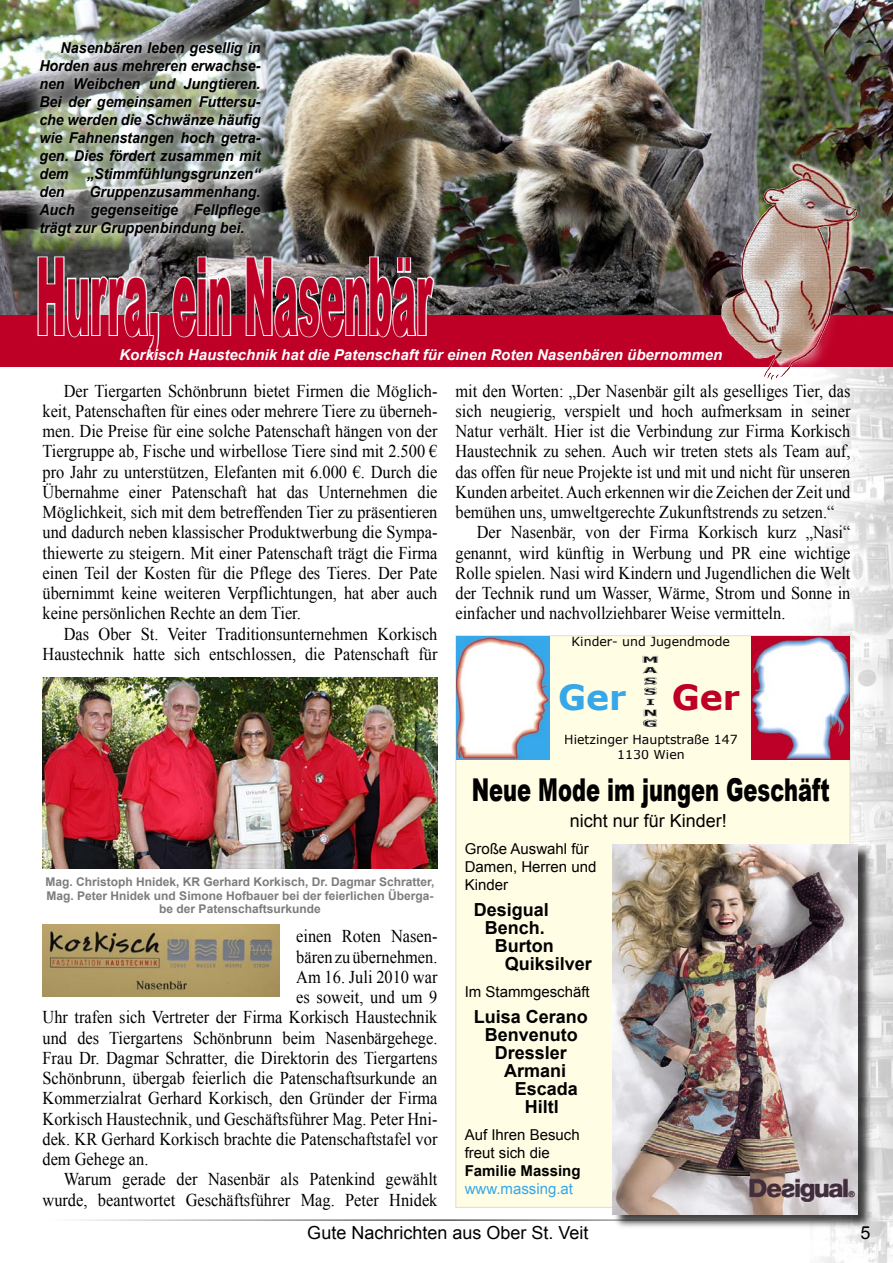
<style>
.page{position:relative;width:893px;height:1263px;background:#fff}
.page>*{position:absolute;margin:0;border:0;box-sizing:border-box;transform-origin:0 0}
.t1{font:900 108px "Arial";color:#be0027;scale:.33 1}
.t2{font:700 34.65px "Verdana";color:#36a7e9}
.t3{font:700 34.65px "Verdana";color:#be0027}
.t4{font:900 31.5px "Arial";color:#000;scale:.67 1}
.t5{font:18px/20.2px "Times New Roman";color:#000;text-align:justify;scale:.91 1}
.t6{font:700 18px "Arial";color:#000}
.t7{font:18px "Arial";color:#000}
.t8{font:italic 700 15px/18px "Arial";color:#000;text-align:justify;scale:.95 1}
.t9{font:15px/18px "Arial";color:#000}
.t10{font:italic 700 15px "Arial";color:#fff}
.t11{font:700 15px "Arial";color:#000}
.t12{font:15px "Arial";color:#36a7e9}
.t13{font:12.6px/15px "Verdana";color:#000;text-align:center}
.t14{font:700 12px/13.5px "Arial";color:#7c7c7c;text-align:center}
.t15{font:700 10.35px/10.6px "Verdana";color:#000;scale:1.95 1}
</style>
<div class="page">
<img style="left:816px;top:367px;width:77px;height:896px">
<img style="left:0;top:0;width:893px;height:315px">
<img style="left:26px;top:26px;width:247px;height:224px">
<div style="left:0;top:315px;width:893px;height:52px;background:#be0027"></div>
<svg style="left:36px;top:255px;width:124px;height:105px"></svg>
<svg style="left:171px;top:255px;width:61px;height:83px"></svg>
<svg style="left:244px;top:255px;width:191px;height:83px"></svg>
<img style="left:720px;top:150px;width:141px;height:233px">
<img style="left:29px;top:32px;width:242px;height:214px">
<img style="left:43px;top:925px;width:236px;height:71px">
<img style="left:43px;top:677px;width:394px;height:192px">
<div style="left:456px;top:636px;width:394px;height:571px;background:#fffde4"></div>
<svg style="left:456px;top:636px;width:393px;height:124px"></svg>
<img style="left:456px;top:636px;width:94px;height:123px">
<img style="left:752px;top:636px;width:97px;height:123px">
<svg style="left:643px;top:656px;width:15px;height:71px"></svg>
<div style="left:613px;top:845px;width:262px;height:386px;background:#000;opacity:.75"></div>
<img style="left:612px;top:844px;width:246px;height:370px">
<p class="t8" style="left:39px;top:40px;width:234px;text-indent:21px">Nasenbären leben gesellig in Horden aus mehreren erwachse&shy;nen Weibchen und Jungtieren.<br>Bei der gemeinsamen Futtersu&shy;che werden die Schwänze häufig wie Fahnenstangen hoch getra&shy;gen. Dies fördert zusammen mit dem „Stimmfühlungsgrunzen“ den</p>
<p class="t8" style="left:39px;top:184px;width:234px;text-indent:50px">Gruppenzusammenhang.<br>Auch gegenseitige Fellpflege trägt zur Gruppenbindung bei.</p>
<h1 class="t1" style="left:36px;top:218px;width:1202px">Hurra, ein Nasenbär</h1>
<p class="t10" style="left:119px;top:345px;width:604px">Korkisch Haustechnik hat die Patenschaft für einen Roten Nasenbären übernommen</p>
<p class="t5" style="left:43px;top:380px;width:436px;text-indent:21px">Der Tiergarten Schönbrunn bietet Firmen die Möglich&shy;keit, Patenschaften für eines oder mehrere Tiere zu überneh&shy;men. Die Preise für eine solche Patenschaft hängen von der Tiergruppe ab, Fische und wirbellose Tiere sind mit 2.500 € pro Jahr zu unterstützen, Elefanten mit 6.000 €. Durch die Übernahme einer Patenschaft hat das Unternehmen die Möglichkeit, sich mit dem betreffenden Tier zu präsentieren und dadurch neben klassischer Produktwerbung die Sympa&shy;thiewerte zu steigern. Mit einer Patenschaft trägt die Firma einen Teil der Kosten für die Pflege des Tieres. Der Pate übernimmt keine weiteren Verpflichtungen, hat aber auch keine persönlichen Rechte an dem Tier.</p>
<p class="t5" style="left:43px;top:623px;width:435px;text-align:right">Das Ober St. Veiter Traditionsunternehmen Korkisch<br>Haustechnik hatte sich entschlossen, die Patenschaft für</p>
<p class="t14" style="left:46px;top:876px;width:390px">Mag. Christoph Hnidek, KR Gerhard Korkisch, Dr. Dagmar Schratter,<br>Mag. Peter Hnidek und Simone Hofbauer bei der feierlichen Überga&shy;be der Patenschaftsurkunde</p>
<p class="t5" style="left:296px;top:926px;width:157px">einen Roten Nasen-</p>
<p class="t5" style="left:296px;top:946px;width:157px">bären zu übernehmen.</p>
<p class="t5" style="left:296px;top:966px;width:157px">Am 16. Juli 2010 war</p>
<p class="t5" style="left:296px;top:987px;width:157px">es soweit, und um 9</p>
<p class="t5" style="left:43px;top:1007px;width:435px">Uhr trafen sich Vertreter der Firma Korkisch Haustechnik</p>
<p class="t5" style="left:43px;top:1027px;width:436px">und des Tiergartens Schönbrunn beim Nasenbärgehege.</p>
<p class="t5" style="left:43px;top:1047px;width:436px">Frau Dr. Dagmar Schratter, die Direktorin des Tiergartens</p>
<p class="t5" style="left:43px;top:1068px;width:435px">Schönbrunn, übergab feierlich die Patenschaftsurkunde an</p>
<p class="t5" style="left:43px;top:1088px;width:435px">Kommerzialrat Gerhard Korkisch, den Gründer der Firma</p>
<p class="t5" style="left:43px;top:1108px;width:435px">Korkisch Haustechnik, und Geschäftsführer Mag. Peter Hni-</p>
<p class="t5" style="left:43px;top:1128px;width:435px">dek. KR Gerhard Korkisch brachte die Patenschaftstafel vor</p>
<p class="t5" style="left:43px;top:1149px;width:118px">dem Gehege an.</p>
<p class="t5" style="left:64px;top:1169px;width:412px">Warum gerade der Nasenbär als Patenkind gewählt</p>
<p class="t5" style="left:43px;top:1189px;width:436px">wurde, beantwortet Geschäftsführer Mag. Peter Hnidek</p>
<p class="t5" style="left:455px;top:380px;width:435px">mit den Worten: „Der Nasenbär gilt als geselliges Tier, das</p>
<p class="t5" style="left:455px;top:400px;width:435px">sich neugierig, verspielt und hoch aufmerksam in seiner</p>
<p class="t5" style="left:455px;top:421px;width:435px">Natur verhält. Hier ist die Verbindung zur Firma Korkisch</p>
<p class="t5" style="left:455px;top:441px;width:435px">Haustechnik zu sehen. Auch wir treten stets als Team auf,</p>
<p class="t5" style="left:455px;top:461px;width:435px">das offen für neue Projekte ist und mit und nicht für unseren</p>
<p class="t5" style="left:455px;top:481px;width:435px">Kunden arbeitet. Auch erkennen wir die Zeichen der Zeit und</p>
<p class="t5" style="left:455px;top:502px;width:418px">bemühen uns, umweltgerechte Zukunftstrends zu setzen.“</p>
<p class="t5" style="left:477px;top:522px;width:412px">Der Nasenbär, von der Firma Korkisch kurz „Nasi“</p>
<p class="t5" style="left:455px;top:542px;width:435px">genannt, wird künftig in Werbung und PR eine wichtige</p>
<p class="t5" style="left:455px;top:562px;width:435px">Rolle spielen. Nasi wird Kindern und Jugendlichen die Welt</p>
<p class="t5" style="left:455px;top:583px;width:435px">der Technik rund um Wasser, Wärme, Strom und Sonne in</p>
<p class="t5" style="left:455px;top:603px;width:364px">einfacher und nachvollziehbarer Weise vermitteln.</p>
<p class="t13" style="left:572px;top:633px;width:160px">Kinder- und Jugendmode</p>
<h2 class="t2" style="left:558px;top:675px;width:70px">Ger</h2>
<h2 class="t3" style="left:672px;top:675px;width:70px">Ger</h2>
<p class="t13" style="left:564px;top:732px;width:175px">Hietzinger Hauptstraße 147<br>1130 Wien</p>
<p class="t15" style="left:641px;top:654px;width:11px">M<br>A<br>S<br>S<br>I<br>N<br>G</p>
<h3 class="t4" style="left:472px;top:766px;width:536px">Neue Mode im jungen Geschäft</h3>
<p class="t7" style="left:570px;top:809px;width:159px">nicht nur für Kinder!</p>
<p class="t9" style="left:465px;top:840px;width:133px">Große Auswahl für<br>Damen, Herren und<br>Kinder</p>
<p class="t6" style="left:474px;top:898px;width:77px">Desigual</p>
<p class="t6" style="left:485px;top:916px;width:62px">Bench.</p>
<p class="t6" style="left:495px;top:934px;width:60px">Burton</p>
<p class="t6" style="left:505px;top:952px;width:89px">Quiksilver</p>
<p class="t9" style="left:465px;top:983px;width:127px">Im Stammgeschäft</p>
<p class="t6" style="left:474px;top:1005px;width:116px">Luisa Cerano</p>
<p class="t6" style="left:485px;top:1023px;width:95px">Benvenuto</p>
<p class="t6" style="left:495px;top:1041px;width:74px">Dressler</p>
<p class="t6" style="left:504px;top:1059px;width:64px">Armani</p>
<p class="t6" style="left:515px;top:1077px;width:65px">Escada</p>
<p class="t6" style="left:525px;top:1095px;width:36px">Hiltl</p>
<p class="t9" style="left:465px;top:1126px;width:117px">Auf Ihren Besuch freut sich die</p>
<p class="t11" style="left:465px;top:1160px;width:117px">Familie Massing</p>
<p class="t12" style="left:465px;top:1179px;width:110px">www.massing.at</p>
<p class="t7" style="left:307px;top:1221px;width:283px">Gute Nachrichten aus Ober St. Veit</p>
<p class="t7" style="left:861px;top:1221px;width:12px">5</p>
</div>
